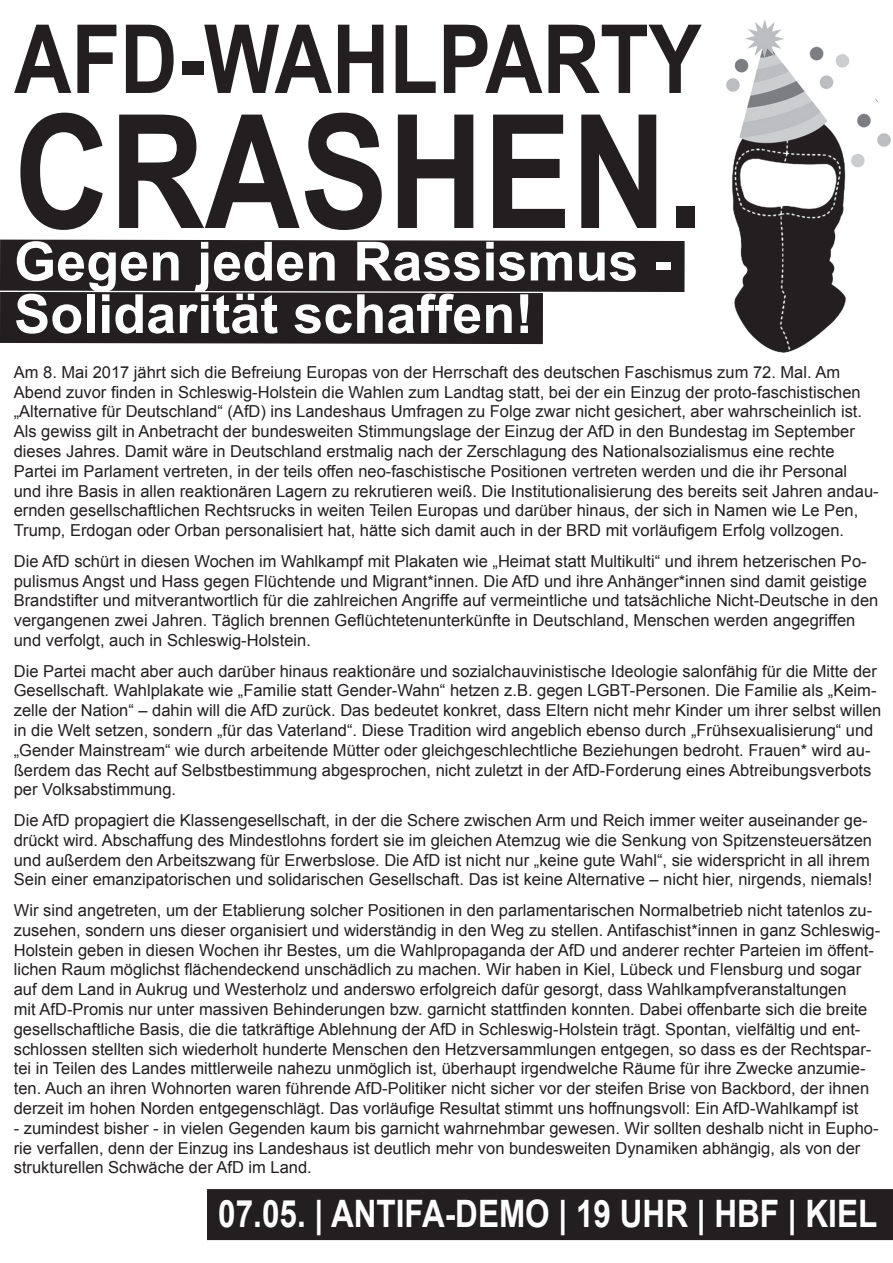
<style>
.page{position:relative;width:893px;height:1263px;background:#fff}
.page>*{position:absolute;margin:0;border:0;box-sizing:border-box;transform-origin:0 0}
.t1{font:700 158.4px "Arial";color:#231f20;scale:.83 1}
.t2{font:700 95.4px "Arial";color:#231f20;scale:.83 1}
.t3{font:700 54px/52.5px "Arial";color:#fff}
.t4{font:700 37.8px "Arial";color:#fff;scale:.83 1}
.t5{font:16.5px/19.8px "Arial";color:#231f20}
</style>
<div class="page">
<svg style="left:0;top:318px;width:543px;height:27px;background:#2f2b2c"></svg>
<svg style="left:0;top:239px;width:685px;height:79px;background:#383536"></svg>
<img style="left:726px;top:19px;width:165px;height:333px">
<div style="left:207px;top:1189px;width:686px;height:51px;background:#231f20"></div>
<svg style="left:455px;top:1189px;width:97px;height:1px"></svg>
<h2 class="t2" style="left:14px;top:-4px;width:830px">AFD-WAHLPARTY</h2>
<h1 class="t1" style="left:14px;top:67px;width:832px">CRASHEN.</h1>
<h3 class="t3" style="left:14px;top:237px;width:659px">Gegen jeden Rassismus -<br>Solidarität schaffen!</h3>
<p class="t5" style="left:14px;top:362px;width:866px">Am 8. Mai 2017 jährt sich die Befreiung Europas von der Herrschaft des deutschen Faschismus zum 72. Mal. Am Abend zuvor finden in Schleswig-Holstein die Wahlen zum Landtag statt, bei der ein Einzug der proto-faschistischen „Alternative für Deutschland“ (AfD) ins Landeshaus Umfragen zu Folge zwar nicht gesichert, aber wahrscheinlich ist.<br>Als gewiss gilt in Anbetracht der bundesweiten Stimmungslage der Einzug der AfD in den Bundestag im September dieses Jahres. Damit wäre in Deutschland erstmalig nach der Zerschlagung des Nationalsozialismus eine rechte Partei im Parlament vertreten, in der teils offen neo-faschistische Positionen vertreten werden und die ihr Personal und ihre Basis in allen reaktionären Lagern zu rekrutieren weiß. Die Institutionalisierung des bereits seit Jahren andau&shy;ernden gesellschaftlichen Rechtsrucks in weiten Teilen Europas und darüber hinaus, der sich in Namen wie Le Pen, Trump, Erdogan oder Orban personalisiert hat, hätte sich damit auch in der BRD mit vorläufigem Erfolg vollzogen.</p>
<p class="t5" style="left:14px;top:551px;width:866px">Die AfD schürt in diesen Wochen im Wahlkampf mit Plakaten wie „Heimat statt Multikulti“ und ihrem hetzerischen Po&shy;pulismus Angst und Hass gegen Flüchtende und Migrant*innen. Die AfD und ihre Anhänger*innen sind damit geistige Brandstifter und mitverantwortlich für die zahlreichen Angriffe auf vermeintliche und tatsächliche Nicht-Deutsche in den vergangenen zwei Jahren. Täglich brennen Geflüchtetenunterkünfte in Deutschland, Menschen werden angegriffen und verfolgt, auch in Schleswig-Holstein.</p>
<p class="t5" style="left:14px;top:661px;width:869px">Die Partei macht aber auch darüber hinaus reaktionäre und sozialchauvinistische Ideologie salonfähig für die Mitte der Gesellschaft. Wahlplakate wie „Familie statt Gender-Wahn“ hetzen z.B. gegen LGBT-Personen. Die Familie als „Keim&shy;zelle der Nation“ – dahin will die AfD zurück. Das bedeutet konkret, dass Eltern nicht mehr Kinder um ihrer selbst willen in die Welt setzen, sondern „für das Vaterland“. Diese Tradition wird angeblich ebenso durch „Frühsexualisierung“ und „Gender Mainstream“ wie durch arbeitende Mütter oder gleichgeschlechtliche Beziehungen bedroht. Frauen* wird au&shy;ßerdem das Recht auf Selbstbestimmung abgesprochen, nicht zuletzt in der AfD-Forderung eines Abtreibungsverbots per Volksabstimmung.</p>
<p class="t5" style="left:14px;top:810px;width:860px">Die AfD propagiert die Klassengesellschaft, in der die Schere zwischen Arm und Reich immer weiter auseinander ge&shy;drückt wird. Abschaffung des Mindestlohns fordert sie im gleichen Atemzug wie die Senkung von Spitzensteuersätzen und außerdem den Arbeitszwang für Erwerbslose. Die AfD ist nicht nur „keine gute Wahl“, sie widerspricht in all ihrem Sein einer emanzipatorischen und solidarischen Gesellschaft. Das ist keine Alternative – nicht hier, nirgends, niemals!</p>
<p class="t5" style="left:14px;top:900px;width:868px">Wir sind angetreten, um der Etablierung solcher Positionen in den parlamentarischen Normalbetrieb nicht tatenlos zu&shy;zusehen, sondern uns dieser organisiert und widerständig in den Weg zu stellen. Antifaschist*innen in ganz Schleswig-Holstein geben in diesen Wochen ihr Bestes, um die Wahlpropaganda der AfD und anderer rechter Parteien im öffent&shy;lichen Raum möglichst flächendeckend unschädlich zu machen. Wir haben in Kiel, Lübeck und Flensburg und sogar auf dem Land in Aukrug und Westerholz und anderswo erfolgreich dafür gesorgt, dass Wahlkampfveranstaltungen<br>mit AfD-Promis nur unter massiven Behinderungen bzw. garnicht stattfinden konnten. Dabei offenbarte sich die breite gesellschaftliche Basis, die die tatkräftige Ablehnung der AfD in Schleswig-Holstein trägt. Spontan, vielfältig und ent&shy;schlossen stellten sich wiederholt hunderte Menschen den Hetzversammlungen entgegen, so dass es der Rechtspar&shy;tei in Teilen des Landes mittlerweile nahezu unmöglich ist, überhaupt irgendwelche Räume für ihre Zwecke anzumie&shy;ten. Auch an ihren Wohnorten waren führende AfD-Politiker nicht sicher vor der steifen Brise von Backbord, der ihnen derzeit im hohen Norden entgegenschlägt. Das vorläufige Resultat stimmt uns hoffnungsvoll: Ein AfD-Wahlkampf ist</p>
<p class="t5" style="left:14px;top:1118px;width:866px">- zumindest bisher - in vielen Gegenden kaum bis garnicht wahrnehmbar gewesen. Wir sollten deshalb nicht in Eupho&shy;rie verfallen, denn der Einzug ins Landeshaus ist deutlich mehr von bundesweiten Dynamiken abhängig, als von der strukturellen Schwäche der AfD im Land.</p>
<h3 class="t4" style="left:218px;top:1188px;width:795px">07.05. | ANTIFA-DEMO | 19 UHR | HBF | KIEL</h3>
</div>
